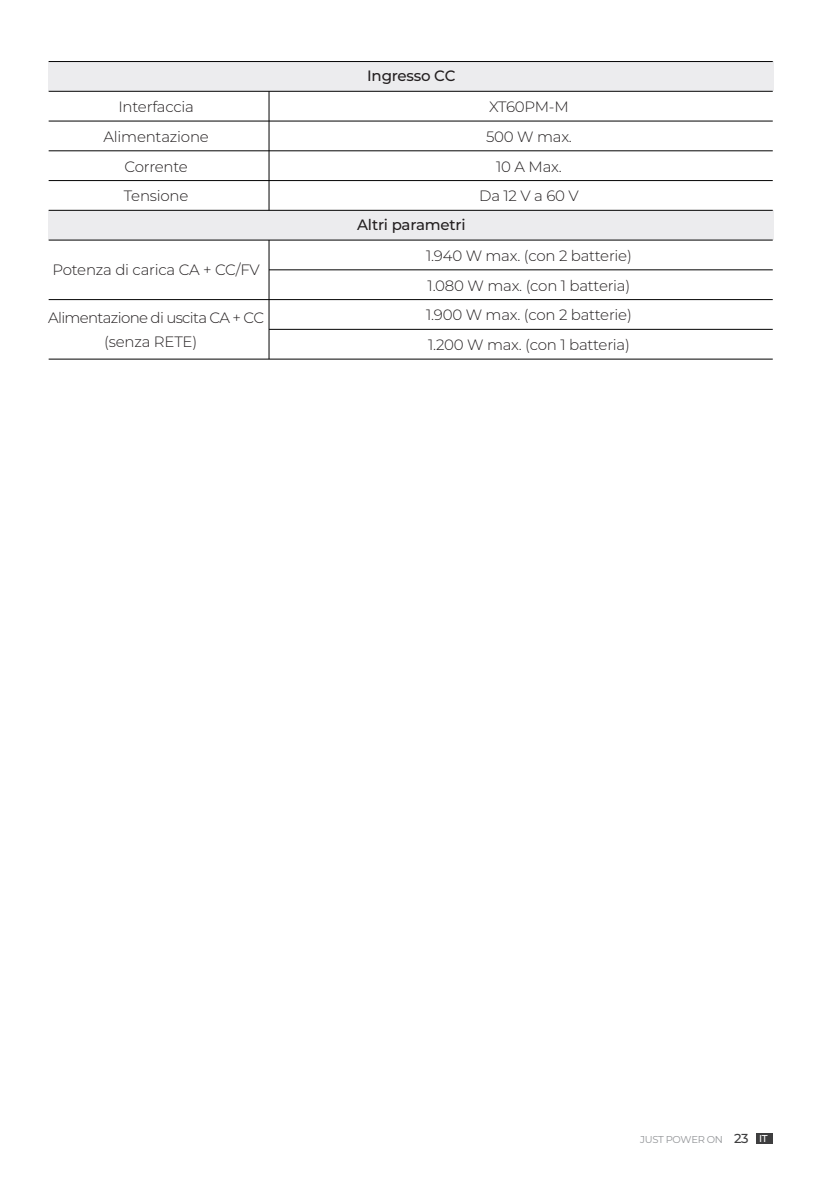
<style>
.page{position:relative;width:823px;height:1191px;background:#fff}
.page>*{position:absolute;margin:0;border:0;box-sizing:border-box;transform-origin:0 0}
.t1{font:300 15px/29.6px "Montserrat";letter-spacing:-.015em;color:#231f20;text-align:center}
.t2{font:300 15px/24px "Montserrat";letter-spacing:-.045em;color:#231f20}
.t3{font:500 15px "Montserrat";letter-spacing:-.015em;color:#231f20}
.t4{font:10px "Montserrat";letter-spacing:-.04em;color:#939598}
.s1{font-weight:500;font-size:13px;color:#3e3e3f}
.s2{font-weight:500;color:#fff}
</style>
<div class="page">
<div style="left:49px;top:210px;width:724px;height:30px;background:#ececee"></div>
<div style="left:49px;top:62px;width:724px;height:29px;background:#ececee"></div>
<hr style="left:49px;top:150px;width:723px;height:1px;background:#030303">
<hr style="left:49px;top:121px;width:723px;height:1px;background:#030303">
<hr style="left:49px;top:91px;width:723px;height:1px;background:#030303">
<hr style="left:49px;top:61px;width:723px;height:1px;background:#030303">
<hr style="left:268px;top:91px;width:1px;height:119px;background:#030303">
<hr style="left:49px;top:180px;width:723px;height:1px;background:#030303">
<hr style="left:49px;top:210px;width:723px;height:1px;background:#030303">
<hr style="left:49px;top:299px;width:723px;height:1px;background:#030303">
<hr style="left:269px;top:269px;width:503px;height:1px;background:#030303">
<hr style="left:269px;top:329px;width:503px;height:1px;background:#030303">
<hr style="left:49px;top:359px;width:723px;height:1px;background:#030303">
<hr style="left:49px;top:240px;width:723px;height:1px;background:#030303">
<hr style="left:268px;top:240px;width:1px;height:119px;background:#030303">
<div style="left:755px;top:1133px;width:17px;height:10px;background:#3e3e3f"></div>
<p class="t3" style="left:367px;top:65px;width:90px">Ingresso CC</p>
<p class="t1" style="left:103px;top:92px;width:107px">Interfaccia<br>Alimentazione<br>Corrente<br>Tensione</p>
<p class="t1" style="left:479px;top:92px;width:101px">XT60PM-M<br>500 W max.<br>10 A Max.<br>Da 12 V a 60 V</p>
<p class="t1" style="left:52px;top:255px;width:209px">Potenza di carica CA + CC/FV</p>
<p class="t2" style="left:104px;top:305px;width:161px;text-indent:-56px">Alimentazione di uscita CA + CC (senza RETE)</p>
<p class="t3" style="left:357px;top:214px;width:110px">Altri parametri</p>
<p class="t1" style="left:426px;top:240px;width:207px;text-align:justify">1.940 W max. (con 2 batterie)<br>1.080 W max. (con 1 batteria)<br>1.900 W max. (con 2 batterie)<br>1.200 W max. (con 1 batteria)</p>
<p class="t4" style="left:640px;top:1132px;width:129px">JUST POWER ON <span class="s1">23</span> <span class="s2">IT</span></p>
</div>
